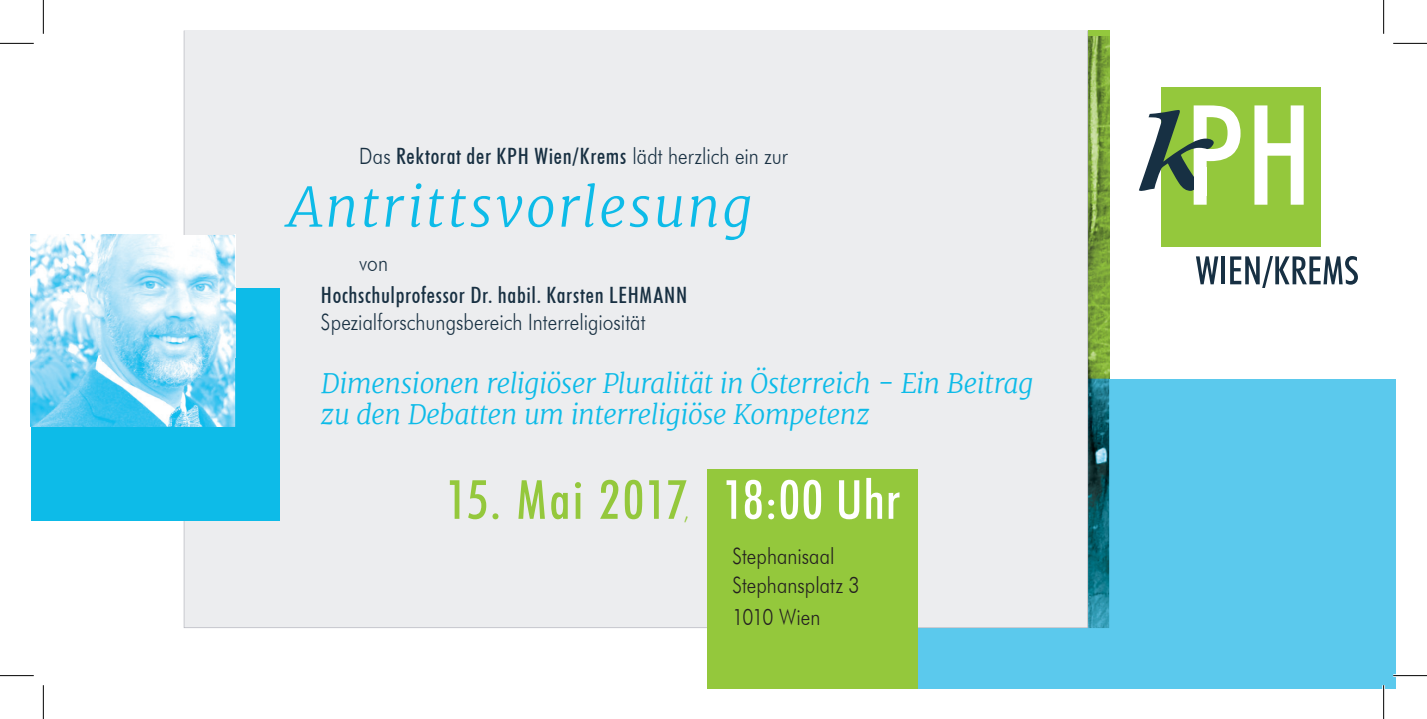
<style>
.page{position:relative;width:1427px;height:719px;background:#fff}
.page>*{position:absolute;margin:0;border:0;box-sizing:border-box;transform-origin:0 0}
.t1{font:italic 300 54px "Merriweather";letter-spacing:.045em;color:#0dbbe8}
.t2{font:500 condensed 54px "Futura BT";letter-spacing:.035em;color:#94c83c}
.t3{font:500 condensed 54px "Futura BT";letter-spacing:.015em;color:#fff}
.t4{font:italic 300 27px/31.5px "Merriweather";letter-spacing:-.015em;color:#0dbbe8}
.t5{font:500 condensed 22.5px "Futura BT";letter-spacing:.03em;color:#183042}
.t6{font:300 22.5px "Futura BT";letter-spacing:.005em;color:#183042;scale:.85 1}
.t7{font:300 22.5px/29.2px "Futura BT";letter-spacing:.005em;color:#231f20;scale:.85 1}
.t8{font:300 22.5px "Futura BT";letter-spacing:-.025em;color:#231f20;scale:.85 1}
.t9{font:300 22.5px "Futura BT";color:#94c83c;scale:.85 1}
.s1{font-weight:300;font-stretch:normal}
</style>
<div class="page">
<div style="left:796px;top:378px;width:599px;height:309px;background:#5bc9ed"></div>
<img style="left:1108px;top:36px;width:1px;height:342px">
<img style="left:1087px;top:36px;width:21px;height:342px">
<img style="left:1087px;top:378px;width:21px;height:249px">
<div style="left:184px;top:31px;width:903px;height:596px;background:#ecedef"></div>
<div style="left:31px;top:288px;width:248px;height:232px;background:#0dbbe8"></div>
<div style="left:706px;top:468px;width:211px;height:219px;background:#94c83c"></div>
<div style="left:1161px;top:87px;width:159px;height:159px;background:#94c83c"></div>
<svg style="left:1254px;top:105px;width:49px;height:99px"></svg>
<svg style="left:1139px;top:105px;width:101px;height:99px"></svg>
<svg style="left:1196px;top:256px;width:21px;height:28px"></svg>
<hr style="left:1221px;top:256px;width:3px;height:28px;background:#173043">
<svg style="left:1230px;top:256px;width:127px;height:32px"></svg>
<div style="left:1193px;top:167px;width:13px;height:28px;background:#fff"></div>
<img style="left:235px;top:235px;width:1px;height:122px">
<img style="left:31px;top:426px;width:136px;height:1px">
<img style="left:31px;top:235px;width:204px;height:191px">
<hr style="left:1392px;top:673px;width:34px;height:3px;background:#fff">
<hr style="left:1381px;top:684px;width:3px;height:34px;background:#fff">
<hr style="left:0;top:43px;width:34px;height:1px;background:#000">
<hr style="left:1392px;top:43px;width:34px;height:1px;background:#000">
<hr style="left:0;top:674px;width:34px;height:1px;background:#000">
<hr style="left:1392px;top:674px;width:34px;height:1px;background:#000">
<hr style="left:43px;top:0;width:1px;height:34px;background:#000">
<hr style="left:43px;top:684px;width:1px;height:34px;background:#000">
<hr style="left:1382px;top:0;width:1px;height:34px;background:#000">
<hr style="left:1382px;top:684px;width:1px;height:34px;background:#000">
<p class="t5" style="left:359px;top:142px;width:430px"><span class="s1">Das</span> Rektorat der KPH Wien/Krems <span class="s1">lädt herzlich ein zur</span></p>
<h1 class="t1" style="left:288px;top:174px;width:466px">Antrittsvorlesung</h1>
<p class="t6" style="left:359px;top:249px;width:35px">von</p>
<p class="t5" style="left:321px;top:280px;width:368px">Hochschulprofessor Dr. habil. Karsten LEHMANN</p>
<p class="t6" style="left:321px;top:307px;width:383px">Spezialforschungsbereich Interreligiosität</p>
<p class="t4" style="left:321px;top:367px;width:714px">Dimensionen religiöser Pluralität in Österreich - Ein Beitrag zu den Debatten um interreligiöse Kompetenz</p>
<h1 class="t2" style="left:446px;top:466px;width:242px">15. Mai 2017</h1>
<p class="t9" style="left:683px;top:496px;width:8px">,</p>
<h1 class="t3" style="left:722px;top:466px;width:179px">18:00 Uhr</h1>
<p class="t7" style="left:732px;top:541px;width:151px">Stephanisaal<br>Stephansplatz 3</p>
<p class="t8" style="left:732px;top:602px;width:105px">1010 Wien</p>
</div>
